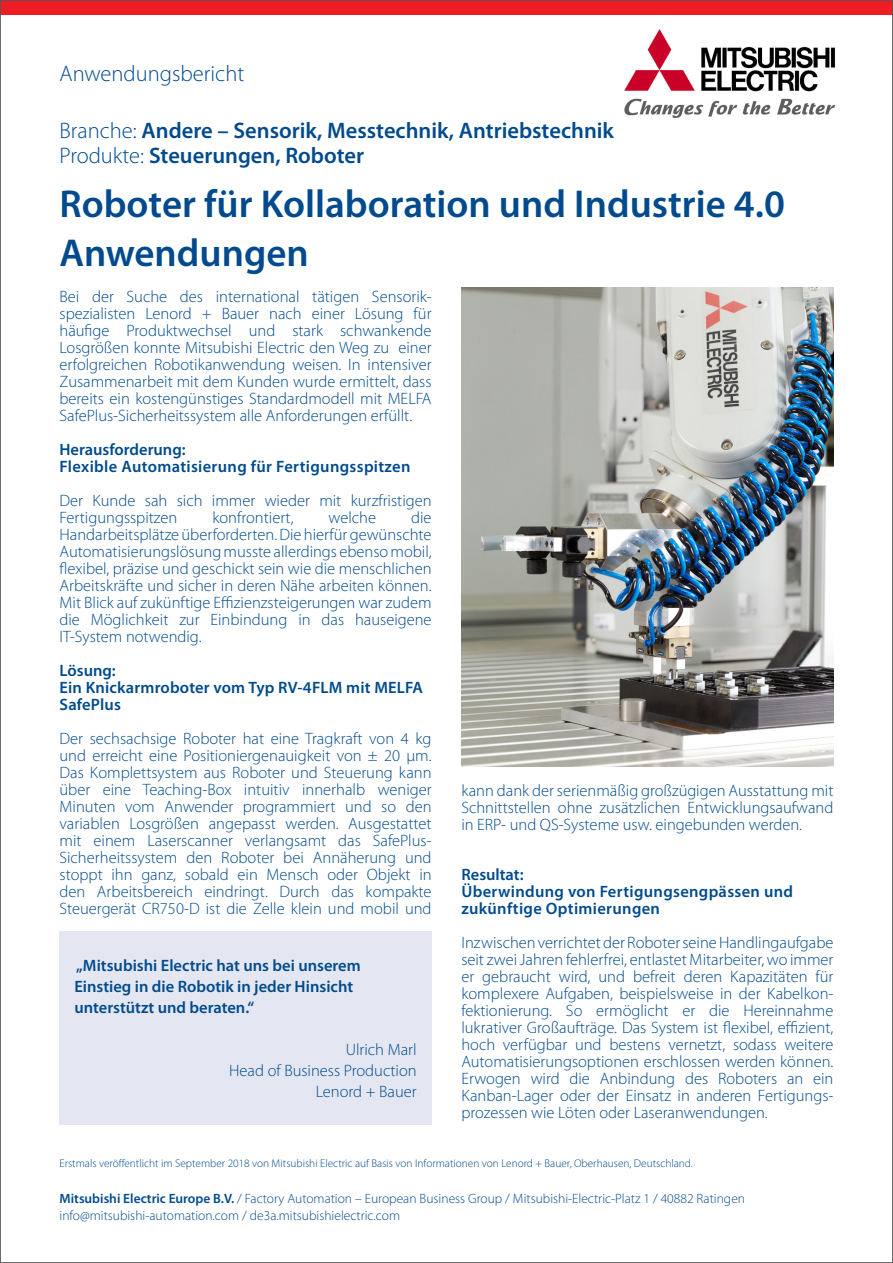
<style>
.page{position:relative;width:893px;height:1263px;background:#fff}
.page>*{position:absolute;margin:0;border:0;box-sizing:border-box;transform-origin:0 0}
.Headline_30{font:600 39px/49.5px "Myriad Pro";color:#004a8d}
.Subline_15{font:600 22.5px/24.8px "Myriad Pro";color:#004a8d}
.Dachzeile_15{font:300 22.5px "Myriad Pro";color:#004a8d}
.Copy_9{font:300 16.5px/17px "Myriad Pro";color:#004a8d;text-align:justify}
.Copy_9-2{font:600 16.5px/17px "Myriad Pro";letter-spacing:.02em;color:#004a8d}
.Copy_12{font:600 16.5px/21px "Myriad Pro";color:#004a8d}
.Copy_12-2{font:300 16.5px "Myriad Pro";color:#004a8d}
.Copy_9-3{font:600 16.5px "Myriad Pro";color:#004a8d}
.Copy_9-4{font:300 13.5px "Myriad Pro";color:#004a8d}
.Copy_7_5{font:300 11.25px "Myriad Pro";color:#004a8d}
.s1{font-weight:300}
.s2{font-weight:600}
</style>
<div class="page">
<img style="left:624px;top:29px;width:212px;height:89px">
<div style="left:60px;top:931px;width:372px;height:194px;background:#e4e7f1"></div>
<img style="left:461px;top:287px;width:372px;height:479px">
<div style="left:0;top:0;width:893px;height:15px;background:#ee1d23"></div>
<p class="Dachzeile_15" style="left:60px;top:60px;width:186px">Anwendungsbericht</p>
<p class="Subline_15" style="left:60px;top:118px;width:556px"><span class="s1">Branche:</span> Andere – Sensorik, Messtechnik, Antriebstechnik<br><span class="s1">Produkte:</span> Steuerungen, Roboter</p>
<p class="Headline_30" style="left:60px;top:178px;width:727px">Roboter für Kollaboration und Industrie 4.0<br>Anwendungen</p>
<p class="Copy_9" style="left:60px;top:288px;width:374px">Bei der Suche des international tätigen Sensorik&shy;spezialisten Lenord + Bauer nach einer Lösung für häufige Produktwechsel und stark schwankende Losgrößen konnte Mitsubishi Electric den Weg zu einer erfolgreichen Robotikanwendung weisen. In intensiver Zusammenarbeit mit dem Kunden wurde ermittelt, dass bereits ein kostengünstiges Standardmodell mit MELFA SafePlus-Sicherheitssystem alle Anforderungen erfüllt.</p>
<p class="Copy_9-3" style="left:60px;top:439px;width:128px">Herausforderung:</p>
<p class="Copy_9-2" style="left:60px;top:458px;width:353px">Flexible Automatisierung für Fertigungsspitzen</p>
<p class="Copy_9" style="left:60px;top:492px;width:374px">Der Kunde sah sich immer wieder mit kurzfristigen<br>Fertigungsspitzen</p>
<p class="Copy_9" style="left:212px;top:509px;width:83px">konfrontiert,</p>
<p class="Copy_9" style="left:329px;top:509px;width:49px">welche</p>
<p class="Copy_9" style="left:60px;top:509px;width:374px;text-indent:352px">die Handarbeitsplätze überforderten. Die hierfür gewünschte Automatisierungslösung musste allerdings ebenso mobil, flexibel, präzise und geschickt sein wie die menschlichen Arbeitskräfte und sicher in deren Nähe arbeiten können.<br>Mit Blick auf zukünftige Effizienzsteigerungen war zudem die Möglichkeit zur Einbindung in das hauseigene IT-System notwendig.</p>
<p class="Copy_9-2" style="left:60px;top:662px;width:58px">Lösung:</p>
<p class="Copy_9-2" style="left:60px;top:679px;width:365px">Ein Knickarmroboter vom Typ RV-4FLM mit MELFA<br>SafePlus</p>
<p class="Copy_9" style="left:60px;top:730px;width:374px">Der sechsachsige Roboter hat eine Tragkraft von 4 kg und erreicht eine Positioniergenauigkeit von ± 20 μm.<br>Das Komplettsystem aus Roboter und Steuerung kann über eine Teaching-Box intuitiv innerhalb weniger Minuten vom Anwender programmiert und so den variablen Losgrößen angepasst werden. Ausgestattet mit einem Laserscanner verlangsamt das SafePlus-Sicherheitssystem den Roboter bei Annäherung und stoppt ihn ganz, sobald ein Mensch oder Objekt in den Arbeitsbereich eindringt. Durch das kompakte Steuergerät CR750-D ist die Zelle klein und mobil und</p>
<p class="Copy_9" style="left:461px;top:782px;width:374px">kann dank der serienmäßig großzügigen Ausstattung mit Schnittstellen ohne zusätzlichen Entwicklungsaufwand in ERP- und QS-Systeme usw. eingebunden werden.</p>
<p class="Copy_9-3" style="left:461px;top:864px;width:64px">Resultat:</p>
<p class="Copy_9-2" style="left:461px;top:883px;width:333px">Überwindung von Fertigungsengpässen und zukünftige Optimierungen</p>
<p class="Copy_9" style="left:461px;top:934px;width:374px">Inzwischen verrichtet der Roboter seine Handlingaufgabe seit zwei Jahren fehlerfrei, entlastet Mitarbeiter, wo immer er gebraucht wird, und befreit deren Kapazitäten für komplexere Aufgaben, beispielsweise in der Kabelkon&shy;fektionierung. So ermöglicht er die Hereinnahme lukrativer Großaufträge. Das System ist flexibel, effizient, hoch verfügbar und bestens vernetzt, sodass weitere Automatisierungsoptionen erschlossen werden können.<br>Erwogen wird die Anbindung des Roboters an ein Kanban-Lager oder der Einsatz in anderen Fertigungs&shy;prozessen wie Löten oder Laseranwendungen.</p>
<p class="Copy_12" style="left:74px;top:955px;width:288px">„Mitsubishi Electric hat uns bei unserem<br>Einstieg in die Robotik in jeder Hinsicht unterstützt und beraten.“</p>
<p class="Copy_12-2" style="left:346px;top:1040px;width:73px">Ulrich Marl</p>
<p class="Copy_12-2" style="left:229px;top:1061px;width:189px">Head of Business Production</p>
<p class="Copy_12-2" style="left:316px;top:1082px;width:102px">Lenord + Bauer</p>
<p class="Copy_7_5" style="left:60px;top:1157px;width:635px">Erstmals veröffentlicht im September 2018 von Mitsubishi Electric auf Basis von Informationen von Lenord + Bauer, Oberhausen, Deutschland.</p>
<p class="Copy_9-4" style="left:60px;top:1191px;width:687px"><span class="s2">Mitsubishi Electric Europe B.V.</span> / Factory Automation – European Business Group / Mitsubishi-Electric-Platz 1 / 40882 Ratingen</p>
<p class="Copy_9-4" style="left:60px;top:1208px;width:342px">info@mitsubishi-automation.com / de3a.mitsubishielectric.com</p>
</div>
